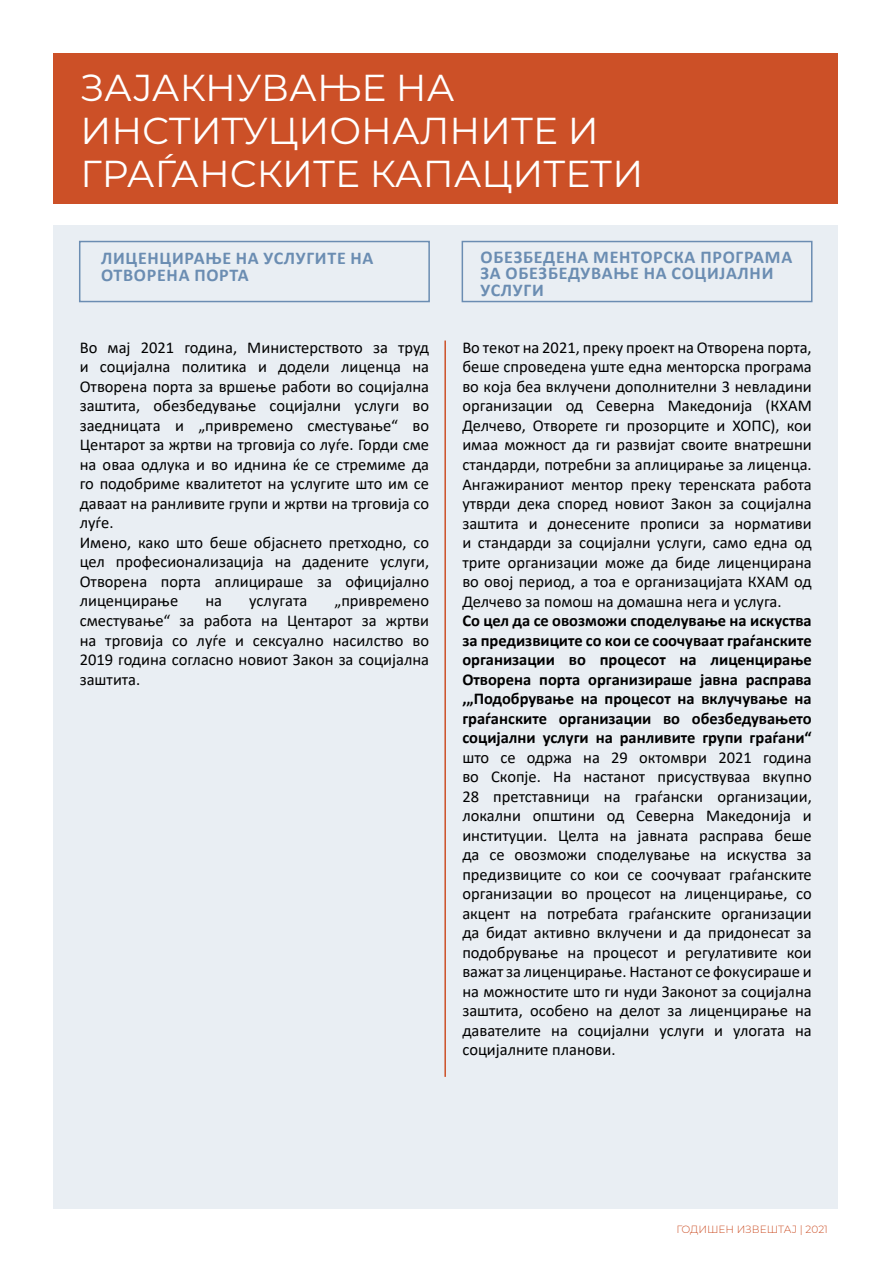
<style>
.page{position:relative;width:893px;height:1263px;background:#fff}
.page>*{position:absolute;margin:0;border:0;box-sizing:border-box;transform-origin:0 0}
.t1{font:37.5px/43.2px "Montserrat";color:#fff}
.t2{font:700 18px/16.5px "Calibri";letter-spacing:.04em;color:#6b8db2}
.t3{font:16.5px/19.5px "Calibri";color:#000;text-align:justify}
.t4{font:700 16.5px/19.5px "Calibri";color:#000;text-align:justify}
.t5{font:300 10.5px "Montserrat";color:#cc5027}
</style>
<div class="page">
<div style="left:53px;top:225px;width:785px;height:984px;background:#e9eef3"></div>
<div style="left:53px;top:54px;width:785px;height:150px;background:#cc5027"></div>
<div style="left:79px;top:241px;width:351px;height:61px;border:2px solid #6b8db2"></div>
<div style="left:462px;top:241px;width:350px;height:61px;border:2px solid #6b8db2"></div>
<hr style="left:444px;top:340px;width:2px;height:737px;background:#cc5027">
<h1 class="t1" style="left:80px;top:65px;width:564px">ЗАЈАКНУВАЊЕ НА<br>ИНСТИТУЦИОНАЛНИТЕ И<br>ГРАЃАНСКИТЕ КАПАЦИТЕТИ</h1>
<p class="t2" style="left:101px;top:250px;width:274px">ЛИЦЕНЦИРАЊЕ НА УСЛУГИТЕ НА<br>ОТВОРЕНА ПОРТА</p>
<p class="t2" style="left:481px;top:248px;width:313px">ОБЕЗБЕДЕНА МЕНТОРСКА ПРОГРАМА<br>ЗА ОБЕЗБЕДУВАЊЕ НА СОЦИЈАЛНИ<br>УСЛУГИ</p>
<p class="t3" style="left:80px;top:337px;width:351px;text-align:left">Во мај 2021 година, Министерството за труд и социјална политика и додели лиценца на Отворена порта за вршење работи во социјална заштита, обезбедување социјални услуги во заедницата и „привремено сместување“ во Центарот за жртви на трговија со луѓе. Горди сме на оваа одлука и во иднина ќе се стремиме да го подобриме квалитетот на услугите што им се даваат на ранливите групи и жртви на трговија со луѓе.<br>Имено, како што беше објаснето претходно, со цел професионализација на дадените услуги, Отворена порта аплицираше за официјално лиценцирање</p>
<p class="t3" style="left:80px;top:591px;width:351px;text-indent:255px">„привремено сместување“ за работа на Центарот за жртви на трговија со луѓе и сексуално насилство во 2019 година согласно новиот Закон за социјална заштита.</p>
<p class="t3" style="left:205px;top:591px;width:18px">на</p>
<p class="t3" style="left:249px;top:591px;width:60px">услугата</p>
<p class="t3" style="left:462px;top:337px;width:351px">Во текот на 2021, преку проект на Отворена порта, беше спроведена уште една менторска програма во која беа вклучени дополнителни 3 невладини организации од Северна Македонија (КХАМ Делчево, Отворете ги прозорците и ХОПС), кои имаа можност да ги развијат своите внатрешни стандарди, потребни за аплицирање за лиценца.<br>Ангажираниот ментор преку теренската работа утврди дека според новиот Закон за социјална заштита и донесените прописи за нормативи и стандарди за социјални услуги, само една од трите организации може да биде лиценцирана во овој период, а тоа е организацијата КХАМ од Делчево за помош на домашна нега и услуга.</p>
<p class="t4" style="left:462px;top:611px;width:351px">Со цел да се овозможи споделување на искуства за предизвиците со кои се соочуваат граѓанските организации во процесот на лиценцирање Отворена порта организираше јавна расправа ,„Подобрување на процесот на вклучување на граѓанските организации во обезбедувањето социјални услуги на ранливите групи граѓани“</p>
<p class="t3" style="left:462px;top:747px;width:351px">што се одржа на 29 октомври 2021 година во Скопје. На настанот присуствуваа вкупно 28 претставници на граѓански организации, локални општини од Северна Македонија и институции. Целта на јавната расправа беше да се овозможи споделување на искуства за предизвиците со кои се соочуваат граѓанските организации во процесот на лиценцирање, со акцент на потребата граѓанските организации да бидат активно вклучени и да придонесат за подобрување на процесот и регулативите кои важат за лиценцирање. Настанот се фокусираше и на можностите што ги нуди Законот за социјална заштита, особено на делот за лиценцирање на давателите на социјални услуги и улогата на социјалните планови.</p>
<p class="t5" style="left:676px;top:1222px;width:153px">ГОДИШЕН ИЗВЕШТАЈ | 2021</p>
</div>
